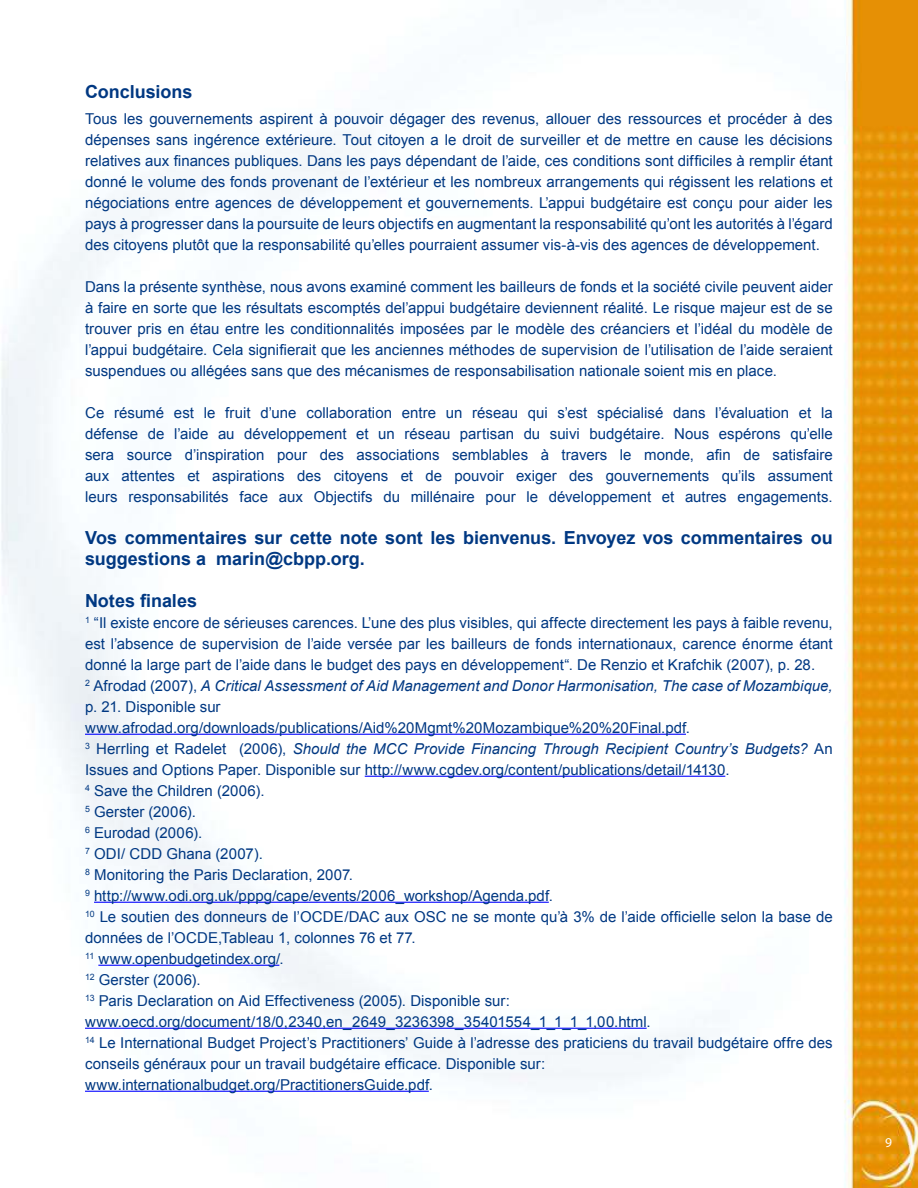
<style>
.page{position:relative;width:918px;height:1188px;background:#fff}
.page>*{position:absolute;margin:0;border:0;box-sizing:border-box;transform-origin:0 0}
.t1{font:700 18px/21px "Arial";color:#003882}
.t2{font:15px/21px "Arial";color:#003882;text-align:justify}
.t3{font:13.5px "Myriad Pro";color:#fff}
.s1{font-style:italic}
</style>
<div class="page">
<img style="left:1px;top:0;width:917px;height:1188px">
<hr style="left:85px;top:734px;width:601px;height:1px;background:#00f">
<hr style="left:365px;top:776px;width:360px;height:1px;background:#00f">
<hr style="left:94px;top:902px;width:455px;height:1px;background:#00f">
<hr style="left:98px;top:965px;width:181px;height:1px;background:#00f">
<hr style="left:85px;top:1028px;width:562px;height:1px;background:#00f">
<hr style="left:85px;top:1091px;width:344px;height:1px;background:#00f">
<p class="t1" style="left:85px;top:83px;width:109px">Conclusions</p>
<p class="t2" style="left:85px;top:108px;width:749px">Tous les gouvernements aspirent à pouvoir dégager des revenus, allouer des ressources et procéder à des dépenses sans ingérence extérieure. Tout citoyen a le droit de surveiller et de mettre en cause les décisions relatives aux finances publiques. Dans les pays dépendant de l’aide, ces conditions sont difficiles à remplir étant donné le volume des fonds provenant de l’extérieur et les nombreux arrangements qui régissent les relations et négociations entre agences de développement et gouvernements. L’appui budgétaire est conçu pour aider les pays à progresser dans la poursuite de leurs objectifs en augmentant la responsabilité qu’ont les autorités à l’égard des citoyens plutôt que la responsabilité qu’elles pourraient assumer vis-à-vis des agences de développement.</p>
<p class="t2" style="left:85px;top:276px;width:749px">Dans la présente synthèse, nous avons examiné comment les bailleurs de fonds et la société civile peuvent aider à faire en sorte que les résultats escomptés del’appui budgétaire deviennent réalité. Le risque majeur est de se trouver pris en étau entre les conditionnalités imposées par le modèle des créanciers et l’idéal du modèle de l’appui budgétaire. Cela signifierait que les anciennes méthodes de supervision de l’utilisation de l’aide seraient suspendues ou allégées sans que des mécanismes de responsabilisation nationale soient mis en place.</p>
<p class="t2" style="left:85px;top:402px;width:749px">Ce résumé est le fruit d’une collaboration entre un réseau qui s’est spécialisé dans l’évaluation et la défense de l’aide au développement et un réseau partisan du suivi budgétaire. Nous espérons qu’elle sera source d’inspiration pour des associations semblables à travers le monde, afin de satisfaire aux attentes et aspirations des citoyens et de pouvoir exiger des gouvernements qu’ils assument leurs responsabilités face aux Objectifs du millénaire pour le développement et autres engagements.</p>
<p class="t1" style="left:85px;top:528px;width:749px">Vos commentaires sur cette note sont les bienvenus. Envoyez vos commentaires ou suggestions a marin@cbpp.org.</p>
<p class="t1" style="left:85px;top:590px;width:114px">Notes finales</p>
<p class="t2" style="left:85px;top:612px;width:749px;text-align:left"><sup>1</sup> “Il existe encore de sérieuses carences. L’une des plus visibles, qui affecte directement les pays à faible revenu, est l’absence de supervision de l’aide versée par les bailleurs de fonds internationaux, carence énorme étant donné la large part de l’aide dans le budget des pays en développement“. De Renzio et Krafchik (2007), p. 28.<br><sup>2</sup> Afrodad (2007), <span class="s1">A Critical Assessment of Aid Management and Donor Harmonisation, The case of Mozambique, </span>p. 21. Disponible sur<br>www.afrodad.org/downloads/publications/Aid%20Mgmt%20Mozambique%20%20Final.pdf.<br><sup>3</sup> Herrling et Radelet (2006), <span class="s1">Should the MCC Provide Financing Through Recipient Country’s Budgets?</span> An Issues and Options Paper. Disponible sur http://www.cgdev.org/content/publications/detail/14130.<br><sup>4</sup> Save the Children (2006).<br><sup>5</sup> Gerster (2006).<br><sup>6</sup> Eurodad (2006).<br><sup>7</sup> ODI/ CDD Ghana (2007).<br><sup>8</sup> Monitoring the Paris Declaration, 2007.<br><sup>9</sup> http://www.odi.org.uk/pppg/cape/events/2006_workshop/Agenda.pdf.<br><sup>10</sup> Le soutien des donneurs de l’OCDE/DAC aux OSC ne se monte qu’à 3% de l’aide officielle selon la base de données de l’OCDE,Tableau 1, colonnes 76 et 77.<br><sup>11</sup> www.openbudgetindex.org/.<br><sup>12</sup> Gerster (2006).<br><sup>13</sup> Paris Declaration on Aid Effectiveness (2005). Disponible sur: www.oecd.org/document/18/0,2340,en_2649_3236398_35401554_1_1_1_1,00.html.<br><sup>14</sup> Le International Budget Project’s Practitioners’ Guide à l’adresse des praticiens du travail budgétaire offre des conseils généraux pour un travail budgétaire efficace. Disponible sur: www.internationalbudget.org/PractitionersGuide.pdf.</p>
<p class="t3" style="left:885px;top:1134px;width:8px">9</p>
</div>
